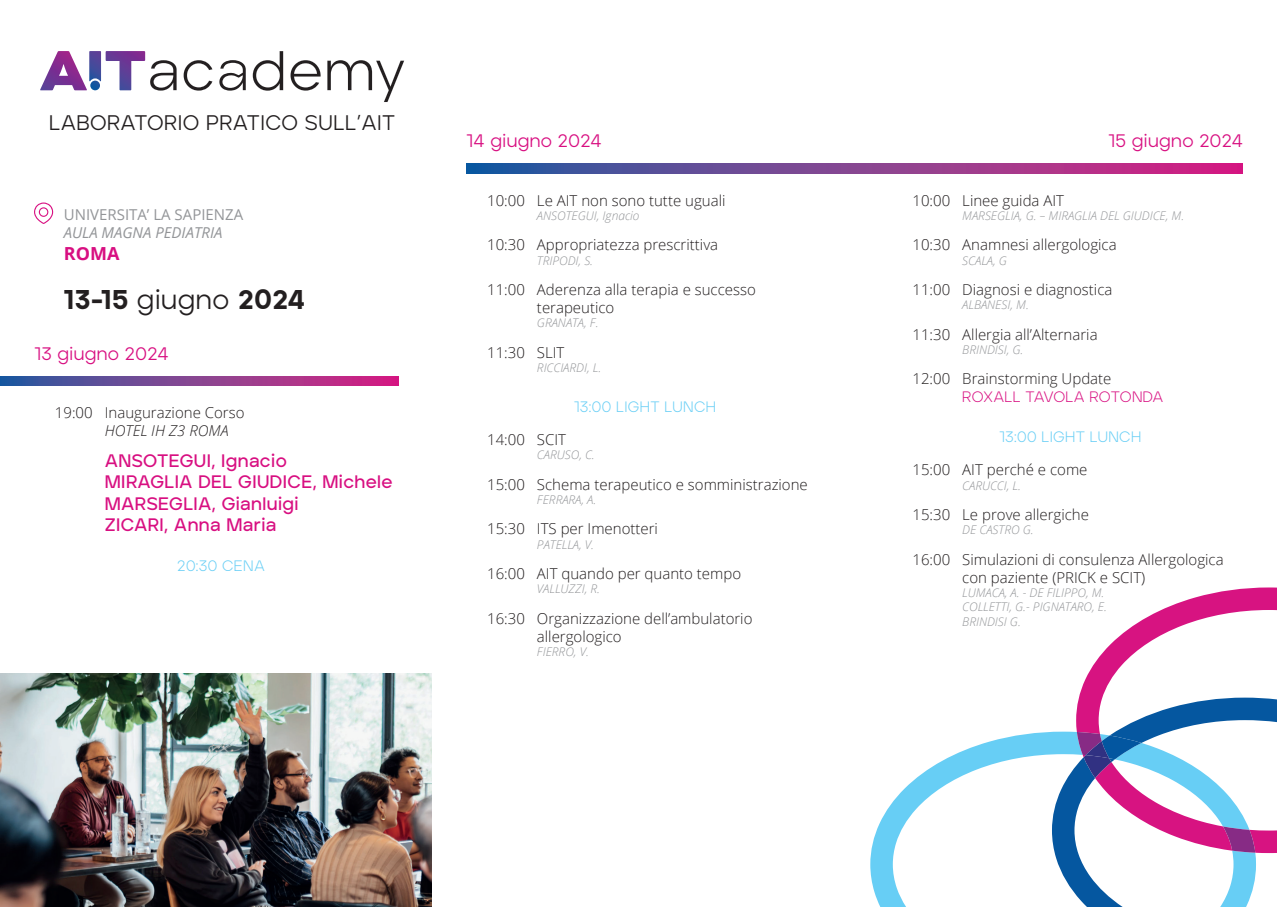
<style>
.page{position:relative;width:1277px;height:907px;background:#fff}
.page>*{position:absolute;margin:0;border:0;box-sizing:border-box;transform-origin:0 0}
.t1{font:900 27px "Aventa";letter-spacing:.025em;color:#231f20}
.t2{font:21px "Aventa";letter-spacing:.02em;color:#231f20}
.t3{font:600 18px/21.6px "Aventa";letter-spacing:.025em;color:#d80f81}
.t4{font:18px "Aventa";letter-spacing:.025em;color:#d80f81}
.t5{font:700 18px "Open Sans";color:#d80f81}
.t6{font:300 15px/18px "Open Sans";color:#231f20}
.t7{font:300 15px "Aventa";letter-spacing:.025em;color:#67cef5}
.t8{font:15px "Open Sans";color:#939598}
.t9{font:300 15px "Aventa";letter-spacing:.015em;color:#d80f81}
.t10{font:italic 15px "Open Sans";color:#939598}
.t11{font:italic 300 15px "Open Sans";color:#231f20}
.t12{font:italic 300 12px/14.4px "Open Sans";color:#939598}
.s1{font-weight:400}
</style>
<div class="page">
<svg style="left:466px;top:164px;width:776px;height:9px;background:#804191"></svg>
<svg style="left:0;top:376px;width:398px;height:9px;background:#844090"></svg>
<img style="left:0;top:673px;width:432px;height:234px">
<svg style="left:219px;top:60px;width:27px;height:31px"></svg>
<svg style="left:40px;top:51px;width:137px;height:40px"></svg>
<svg style="left:184px;top:60px;width:28px;height:31px"></svg>
<svg style="left:253px;top:51px;width:30px;height:40px"></svg>
<svg style="left:290px;top:60px;width:31px;height:31px"></svg>
<svg style="left:327px;top:60px;width:77px;height:42px"></svg>
<svg style="left:34px;top:202px;width:19px;height:22px"></svg>
<svg style="left:1079px;top:587px;width:198px;height:110px"></svg>
<svg style="left:1076px;top:697px;width:201px;height:157px"></svg>
<svg style="left:870px;top:731px;width:386px;height:176px"></svg>
<h2 class="t2" style="left:49px;top:109px;width:348px">LABORATORIO PRATICO SULL’AIT</h2>
<p class="t8" style="left:64px;top:204px;width:181px">UNIVERSITA’ LA SAPIENZA</p>
<p class="t10" style="left:64px;top:222px;width:160px">AULA MAGNA PEDIATRIA</p>
<p class="t5" style="left:64px;top:241px;width:57px">ROMA</p>
<h1 class="t1" style="left:64px;top:283px;width:243px">13-15 <span class="s1">giugno</span> 2024</h1>
<p class="t4" style="left:34px;top:342px;width:136px">13 giugno 2024</p>
<p class="t6" style="left:55px;top:403px;width:191px">19:00 Inaugurazione Corso</p>
<p class="t11" style="left:105px;top:421px;width:125px">HOTEL IH Z3 ROMA</p>
<p class="t3" style="left:105px;top:449px;width:289px">ANSOTEGUI, Ignacio<br>MIRAGLIA DEL GIUDICE, Michele<br>MARSEGLIA, Gianluigi<br>ZICARI, Anna Maria</p>
<p class="t7" style="left:177px;top:556px;width:89px">20:30 CENA</p>
<p class="t4" style="left:466px;top:130px;width:137px">14 giugno 2024</p>
<p class="t6" style="left:487px;top:191px;width:240px">10:00 Le AIT non sono tutte uguali</p>
<p class="t12" style="left:537px;top:208px;width:104px">ANSOTEGUI, Ignacio</p>
<p class="t6" style="left:487px;top:235px;width:232px">10:30 Appropriatezza prescrittiva</p>
<p class="t12" style="left:537px;top:253px;width:58px">TRIPODI, S.</p>
<p class="t6" style="left:537px;top:280px;width:220px;text-indent:-50px">11:00 Aderenza alla terapia e successo terapeutico</p>
<p class="t12" style="left:537px;top:315px;width:63px">GRANATA, F.</p>
<p class="t6" style="left:487px;top:343px;width:79px">11:30 SLIT</p>
<p class="t12" style="left:537px;top:360px;width:66px">RICCIARDI, L.</p>
<p class="t7" style="left:574px;top:397px;width:143px">13:00 LIGHT LUNCH</p>
<p class="t6" style="left:487px;top:430px;width:80px">14:00 SCIT</p>
<p class="t12" style="left:537px;top:447px;width:59px">CARUSO, C.</p>
<p class="t6" style="left:487px;top:475px;width:322px">15:00 Schema terapeutico e somministrazione</p>
<p class="t12" style="left:537px;top:492px;width:61px">FERRARA, A.</p>
<p class="t6" style="left:487px;top:519px;width:172px">15:30 ITS per Imenotteri</p>
<p class="t12" style="left:537px;top:537px;width:59px">PATELLA, V.</p>
<p class="t6" style="left:487px;top:564px;width:255px">16:00 AIT quando per quanto tempo</p>
<p class="t12" style="left:537px;top:581px;width:65px">VALLUZZI, R.</p>
<p class="t6" style="left:537px;top:609px;width:217px;text-indent:-50px">16:30 Organizzazione dell’ambulatorio allergologico</p>
<p class="t12" style="left:537px;top:644px;width:53px">FIERRO, V.</p>
<p class="t4" style="left:1108px;top:130px;width:136px">15 giugno 2024</p>
<p class="t6" style="left:912px;top:191px;width:153px">10:00 Linee guida AIT</p>
<p class="t12" style="left:962px;top:208px;width:223px">MARSEGLIA, G. – MIRAGLIA DEL GIUDICE, M.</p>
<p class="t6" style="left:912px;top:235px;width:206px">10:30 Anamnesi allergologica</p>
<p class="t12" style="left:962px;top:253px;width:46px">SCALA, G</p>
<p class="t6" style="left:912px;top:280px;width:201px">11:00 Diagnosi e diagnostica</p>
<p class="t12" style="left:962px;top:297px;width:68px">ALBANESI, M.</p>
<p class="t6" style="left:912px;top:325px;width:187px">11:30 Allergia all’Alternaria</p>
<p class="t12" style="left:962px;top:342px;width:63px">BRINDISI, G.</p>
<p class="t6" style="left:912px;top:369px;width:200px">12:00 Brainstorming Update</p>
<p class="t9" style="left:962px;top:387px;width:203px">ROXALL TAVOLA ROTONDA</p>
<p class="t7" style="left:999px;top:427px;width:143px">13:00 LIGHT LUNCH</p>
<p class="t6" style="left:912px;top:460px;width:176px">15:00 AIT perché e come</p>
<p class="t12" style="left:962px;top:477px;width:60px">CARUCCI, L.</p>
<p class="t6" style="left:912px;top:505px;width:178px">15:30 Le prove allergiche</p>
<p class="t12" style="left:962px;top:522px;width:73px">DE CASTRO G.</p>
<p class="t6" style="left:962px;top:549px;width:263px;text-indent:-50px">16:00 Simulazioni di consulenza Allergologica con paziente (PRICK e SCIT)</p>
<p class="t12" style="left:962px;top:585px;width:146px">LUMACA, A. - DE FILIPPO, M.<br>COLLETTI, G.- PIGNATARO, E.<br>BRINDISI G.</p>
</div>
